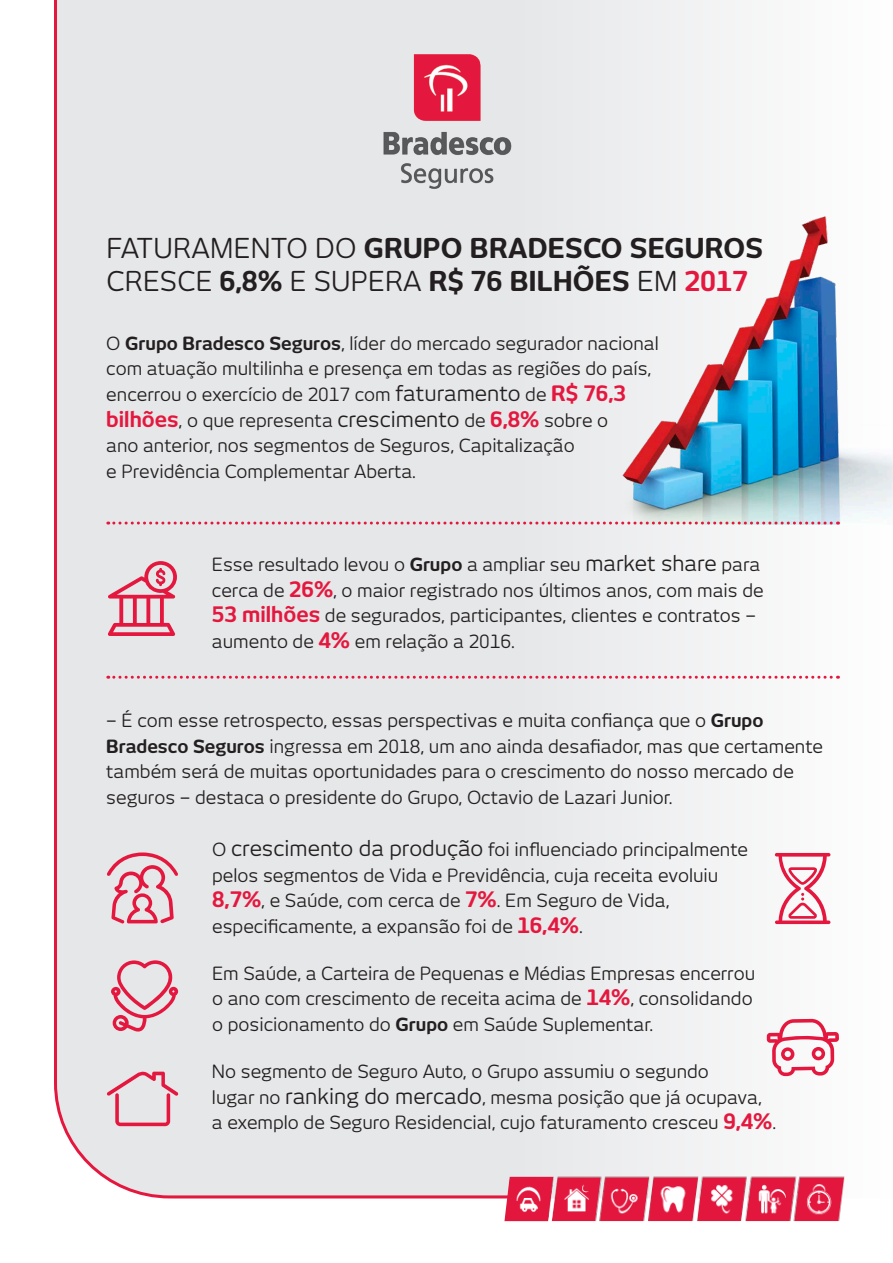
<style>
.page{position:relative;width:893px;height:1263px;background:#fff}
.page>*{position:absolute;margin:0;border:0;box-sizing:border-box;transform-origin:0 0}
.t1{font:27px "New June";letter-spacing:.01em;color:#231f20}
.t2{font:700 27px "New June";letter-spacing:.01em;color:#231f20}
.t3{font:18px/25.5px "New June";color:#231f20}
.s1{font-weight:400}
.s2{font-weight:700}
.s3{font-weight:700;color:#e4183e}
.s4{font-size:21px}
.s5{font-weight:700;font-size:21px;color:#e4183e}
</style>
<div class="page">
<svg style="left:512px;top:0;width:329px;height:1177px;fill:#efeff1"></svg>
<div style="left:54px;top:0;width:458px;height:1198px;background:#e6e7e9"></div>
<img style="left:374px;top:45px;width:146px;height:149px">
<img style="left:552px;top:1163px;width:293px;height:58px">
<img style="left:504px;top:1177px;width:50px;height:44px">
<img style="left:619px;top:197px;width:274px;height:327px">
<svg style="left:108px;top:676px;width:730px;height:3px;background:#e79fae"></svg>
<svg style="left:108px;top:521px;width:730px;height:3px;background:#e3a4b1"></svg>
<svg style="left:108px;top:561px;width:69px;height:75px;background:#e5a1af"></svg>
<svg style="left:775px;top:853px;width:55px;height:71px"></svg>
<svg style="left:107px;top:852px;width:71px;height:71px;background:#e5aeba"></svg>
<svg style="left:111px;top:960px;width:67px;height:71px;background:#e5b3be"></svg>
<svg style="left:767px;top:1019px;width:72px;height:57px"></svg>
<svg style="left:107px;top:1070px;width:71px;height:56px;background:#e5c0c9"></svg>
<p class="t2" style="left:107px;top:232px;width:658px"><span class="s1">FATURAMENTO DO</span> GRUPO BRADESCO SEGUROS</p>
<p class="t1" style="left:107px;top:265px;width:643px">CRESCE <span class="s2">6,8%</span> E SUPERA <span class="s2">R$ 76 BILHÕES</span> EM <span class="s3">2017</span></p>
<p class="t3" style="left:106px;top:330px;width:554px">O <span class="s2">Grupo Bradesco Seguros</span>, líder do mercado segurador nacional com atuação multilinha e presença em todas as regiões do país, encerrou o exercício de 2017 com <span class="s4">faturamento</span> de <span class="s5">R$ 76,3 bilhões</span>, o que representa <span class="s4">crescimento</span> de <span class="s5">6,8%</span> sobre o<br>ano anterior, nos segmentos de Seguros, Capitalização<br>e Previdência Complementar Aberta.</p>
<p class="t3" style="left:212px;top:552px;width:553px">Esse resultado levou o <span class="s2">Grupo</span> a ampliar seu <span class="s4">market share</span> para cerca de <span class="s5">26%</span>, o maior registrado nos últimos anos, com mais de <span class="s5">53 milhões</span> de segurados, participantes, clientes e contratos – aumento de <span class="s5">4%</span> em relação a 2016.</p>
<p class="t3" style="left:106px;top:708px;width:718px">– É com esse retrospecto, essas perspectivas e muita confiança que o <span class="s2">Grupo Bradesco Seguros</span> ingressa em 2018, um ano ainda desafiador, mas que certamente também será de muitas oportunidades para o crescimento do nosso mercado de seguros – destaca o presidente do Grupo, Octavio de Lazari Junior.</p>
<p class="t3" style="left:212px;top:837px;width:537px">O <span class="s4">crescimento da produção</span> foi influenciado principalmente pelos segmentos de Vida e Previdência, cuja receita evoluiu <span class="s5">8,7%</span>, e Saúde, com cerca de <span class="s5">7%</span>. Em Seguro de Vida, especificamente, a expansão foi de <span class="s5">16,4%</span>.</p>
<p class="t3" style="left:212px;top:960px;width:544px">Em Saúde, a Carteira de Pequenas e Médias Empresas encerrou o ano com crescimento de receita acima de <span class="s5">14%</span>, consolidando o posicionamento do <span class="s2">Grupo</span> em Saúde Suplementar.</p>
<p class="t3" style="left:212px;top:1059px;width:566px">No segmento de Seguro Auto, o Grupo assumiu o segundo<br>lugar no <span class="s4">ranking do mercado</span>, mesma posição que já ocupava, a exemplo de Seguro Residencial, cujo faturamento cresceu <span class="s5">9,4%</span>.</p>
</div>
